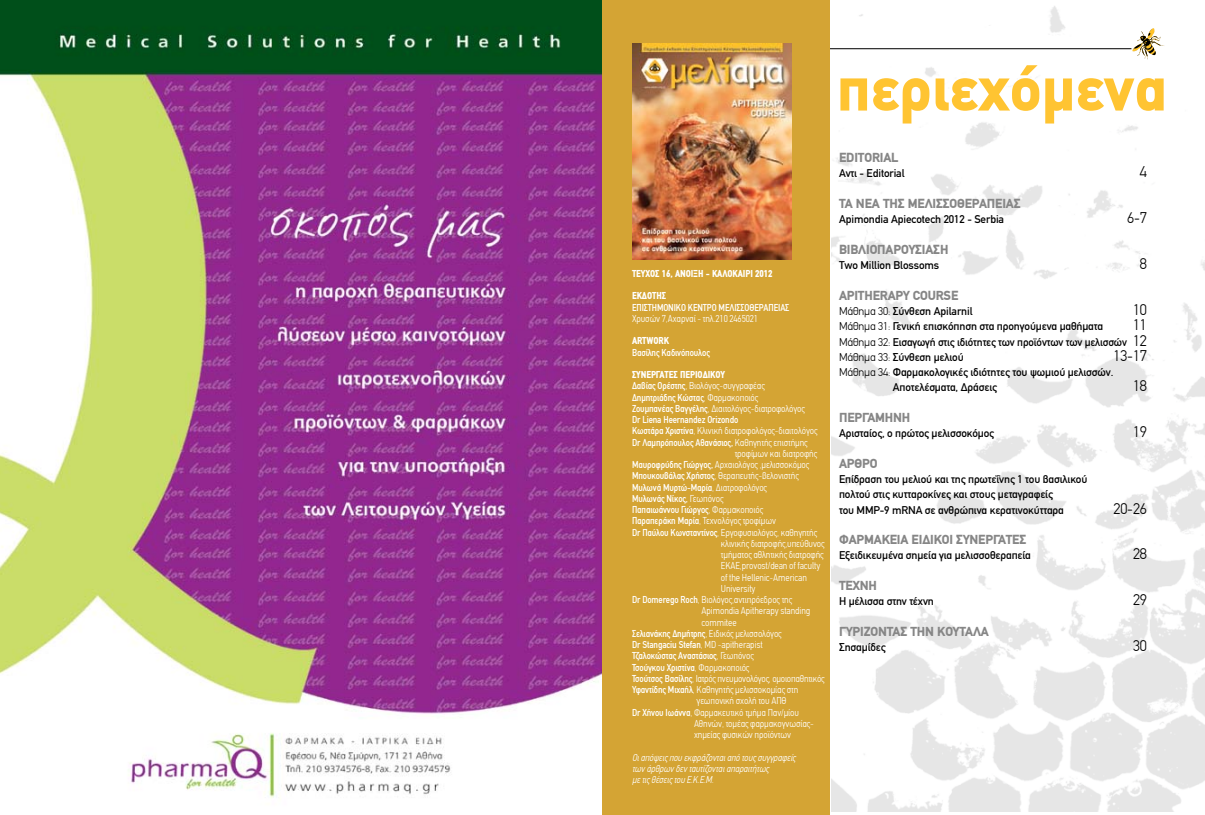
<style>
.page{position:relative;width:1205px;height:815px;background:#fff}
.page>*{position:absolute;margin:0;border:0;box-sizing:border-box;transform-origin:0 0}
.t1{font:900 64.75px "PF Din Text";color:#ffc432}
.t2{font:300 15.5px "PF Din Text";letter-spacing:-.01em;color:#000}
.t3{font:900 13.12px "PF Din Text";letter-spacing:-.01em;color:#868686}
.t4{font:500 11.38px/15.2px "PF Din Text";letter-spacing:-.01em;color:#000}
.t5{font:300 condensed 10px "PF Din Text";letter-spacing:-.01em;color:#fff}
.t6{font:500 condensed 10px "PF Din Text";letter-spacing:-.01em;color:#fff}
.t7{font:italic 300 condensed 10px/11.2px "PF Din Text";letter-spacing:-.01em;color:#fff}
.t8{font:900 condensed 10px "PF Din Text";letter-spacing:-.01em;color:#fff}
.s1{font-weight:500}
.s2{font-weight:300}
.s3{font-weight:300;font-size:15.5px}
</style>
<div class="page">
<hr style="left:812px;top:48px;width:319px;height:1px;background:#000">
<img style="left:0;top:0;width:602px;height:798px">
<div style="left:602px;top:0;width:228px;height:815px;background:#d4a434"></div>
<img style="left:831px;top:6px;width:374px;height:806px">
<img style="left:632px;top:43px;width:160px;height:216px">
<p class="t8" style="left:632px;top:267px;width:142px">ΤΕΥΧΟΣ 16, ΑΝΟΙΞΗ - ΚΑΛΟΚΑΙΡΙ 2012</p>
<p class="t8" style="left:632px;top:290px;width:35px">ΕΚΔΟΤΗΣ</p>
<p class="t6" style="left:632px;top:301px;width:159px">ΕΠΙΣΤΗΜΟΝΙΚΟ ΚΕΝΤΡΟ ΜΕΛΙΣΣΟΘΕΡΑΠΕΙΑΣ</p>
<p class="t5" style="left:632px;top:313px;width:127px">Χρυσών 7,Αχαρναί - τηλ.210 2465021</p>
<p class="t8" style="left:632px;top:335px;width:39px">ARTWORK</p>
<p class="t6" style="left:632px;top:346px;width:79px">Βασίλης Καδινόπουλος</p>
<p class="t8" style="left:632px;top:369px;width:95px">ΣΥΝΕΡΓΑΤΕΣ ΠΕΡΙΟΔΙΚΟΥ</p>
<p class="t5" style="left:632px;top:380px;width:134px"><span class="s1">Δαβίας Ορέστης</span>, Bιολόγος-συγγραφέας</p>
<p class="t6" style="left:632px;top:391px;width:128px">Δημητριάδης Κώστας<span class="s2">, Φαρμακοποιός</span></p>
<p class="t5" style="left:632px;top:403px;width:174px"><span class="s1">Ζουμπανέας Βαγγέλης</span>, Διαιτολόγος-διατροφολόγος</p>
<p class="t6" style="left:632px;top:414px;width:108px">Dr Liena Heernandez Orizondo</p>
<p class="t5" style="left:632px;top:425px;width:187px"><span class="s1">Κωστάρα Χριστίνα</span>, Κλινική διατροφολόγος-διαιτολόγος</p>
<p class="t6" style="left:632px;top:436px;width:177px">Dr Λαμπρόπουλος Αθανάσιος, <span class="s2">Καθηγητής επιστήμης</span></p>
<p class="t5" style="left:735px;top:448px;width:84px">τροφίμων και διατροφής</p>
<p class="t5" style="left:632px;top:459px;width:179px"><span class="s1">Μαυροφρύδης Γιώργος,</span> Αρχαιολόγος ,μελισσοκόμος</p>
<p class="t5" style="left:632px;top:470px;width:168px"><span class="s1">Μπουκουβάλας Χρήστος</span>, Θεραπευτής-βελονιστής</p>
<p class="t6" style="left:632px;top:481px;width:136px">Μυλωνά Μυρτώ-Μαρία<span class="s2">, Διατροφολόγος</span></p>
<p class="t6" style="left:632px;top:493px;width:93px">Μυλωνάς Νίκος, <span class="s2">Γεωπόνος</span></p>
<p class="t6" style="left:632px;top:504px;width:133px">Παπαιωάννου Γιώργος<span class="s2">, Φαρμακοποιός</span></p>
<p class="t5" style="left:632px;top:515px;width:145px"><span class="s1">Παραπεράκη Μαρία</span>, Τεχνολόγος τροφίμων</p>
<p class="t5" style="left:632px;top:526px;width:187px"><span class="s1">Dr Παύλου Κωνσταντίνος</span>, Εργοφυσιολόγος, καθηγητής</p>
<p class="t5" style="left:721px;top:538px;width:105px">κλινικής διατροφής,υπεύθυνος</p>
<p class="t5" style="left:721px;top:549px;width:104px">τμήματος αθλητικής διατροφής</p>
<p class="t5" style="left:721px;top:560px;width:101px">ΕΚΑΕ,provost/dean of faculty</p>
<p class="t5" style="left:721px;top:571px;width:88px">of the Hellenic-American</p>
<p class="t5" style="left:721px;top:583px;width:36px">University</p>
<p class="t5" style="left:632px;top:594px;width:162px"><span class="s1">Dr Domerego Roch</span>, Βιολόγος,αντιπρόεδρος της</p>
<p class="t5" style="left:701px;top:605px;width:110px">Apimondia Apitherapy standing</p>
<p class="t5" style="left:701px;top:616px;width:37px">commitee</p>
<p class="t5" style="left:632px;top:628px;width:151px"><span class="s1">Σελιανάκης Δημήτρης</span>, Ειδικός μελισσολόγος</p>
<p class="t6" style="left:632px;top:639px;width:132px">Dr Stangaciu Stefan<span class="s2">, MD -apitherapist</span></p>
<p class="t6" style="left:632px;top:650px;width:123px">Τζαλοκώστας Αναστάσιος<span class="s2">, Γεωπόνος</span></p>
<p class="t6" style="left:632px;top:661px;width:119px">Τσούγκου Χριστίνα<span class="s2">, Φαρμακοποιός</span></p>
<p class="t5" style="left:632px;top:673px;width:194px"><span class="s1">Τσούτσος Βασίλης</span>, Ιατρός πνευμονολόγος, ομοιοπαθητικός</p>
<p class="t5" style="left:632px;top:684px;width:168px"><span class="s1">Υφαντίδης Μιχαήλ</span>, Καθηγητής μελισσοκομίας στη</p>
<p class="t5" style="left:696px;top:695px;width:91px">γεωπονική σχολή του ΑΠΘ</p>
<p class="t5" style="left:632px;top:706px;width:168px"><span class="s1">Dr Χήνου Ιωάννα</span>, Φαρμακευτικό τμήμα Παν/μίου</p>
<p class="t5" style="left:694px;top:718px;width:121px">Αθηνών, τομέας φαρμακογνωσίας-</p>
<p class="t5" style="left:694px;top:729px;width:98px">χημείας φυσικών προϊόντων</p>
<p class="t7" style="left:632px;top:752px;width:165px">Οι απόψεις που εκφράζονται από τους συγγραφείς των άρθρων δεν ταυτίζονται απαραιτήτως<br>με τις θέσεις του Ε.Κ.Ε.Μ.</p>
<h1 class="t1" style="left:837px;top:50px;width:331px">περιεχόμενα</h1>
<h3 class="t3" style="left:839px;top:150px;width:61px">EDITORIAL</h3>
<p class="t4" style="left:839px;top:166px;width:67px">Aντι - Εditorial</p>
<h2 class="t2" style="left:1140px;top:163px;width:9px">4</h2>
<h3 class="t3" style="left:839px;top:196px;width:183px">ΤΑ ΝΕΑ ΤΗΣ ΜΕΛΙΣΣΟΘΕΡΑΠΕΙΑΣ</h3>
<p class="t4" style="left:839px;top:212px;width:167px">Apimondia Apiecotech 2012 - Serbia</p>
<h2 class="t2" style="left:1127px;top:209px;width:21px">6-7</h2>
<h3 class="t3" style="left:839px;top:241px;width:111px">ΒΙΒΛΙΟΠΑΡΟΥΣΙΑΣΗ</h3>
<p class="t4" style="left:839px;top:258px;width:102px">Two Million Blossoms</p>
<h2 class="t2" style="left:1140px;top:255px;width:9px">8</h2>
<h3 class="t3" style="left:839px;top:287px;width:121px">APITHERAPY COURSE</h3>
<p class="t4" style="left:839px;top:303px;width:135px"><span class="s2">Μάθημα 30:</span> Σύνθεση Apilarnil</p>
<h2 class="t2" style="left:1133px;top:300px;width:15px">10</h2>
<p class="t4" style="left:839px;top:319px;width:266px"><span class="s2">Μάθημα 31:</span> Γενική επισκόπηση στα προηγούμενα μαθήματα</p>
<h2 class="t2" style="left:1133px;top:316px;width:15px">11</h2>
<p class="t4" style="left:839px;top:334px;width:309px"><span class="s2">Μάθημα 32:</span> Εισαγωγή στις ιδιότητες των προϊόντων των μελισσών <span class="s3">12<br></span><span class="s2">Μάθημα 33:</span> Σύνθεση μελιού</p>
<h2 class="t2" style="left:1113px;top:346px;width:35px">13-17</h2>
<p class="t4" style="left:893px;top:365px;width:222px;text-indent:-54px"><span class="s2">Μάθημα 34:</span> Φαρμακολογικές ιδιότητες του ψωμιού μελισσών.<br>Αποτελέσματα, Δράσεις</p>
<h2 class="t2" style="left:1133px;top:377px;width:15px">18</h2>
<h3 class="t3" style="left:839px;top:409px;width:38px">Περγαμηνή</h3>
<p class="t4" style="left:839px;top:426px;width:157px">Αρισταίος, ο πρώτος μελισσοκόμος</p>
<h2 class="t2" style="left:1133px;top:423px;width:15px">19</h2>
<h3 class="t3" style="left:839px;top:455px;width:40px">ΑΡΘΡΟ</h3>
<p class="t4" style="left:839px;top:471px;width:250px">Επίδραση του μελιού και της πρωτεΐνης 1 του βασιλικού πολτού στις κυτταροκίνες και στους μεταγραφείς<br>του MMP-9 mRNA σε ανθρώπινα κερατινοκύτταρα</p>
<h2 class="t2" style="left:1113px;top:499px;width:35px">20-26</h2>
<h3 class="t3" style="left:839px;top:532px;width:189px">ΦΑΡΜΑΚΕΙΑ ΕΙΔΙΚΟΙ ΣΥΝΕΡΓΑΤΕΣ</h3>
<p class="t4" style="left:839px;top:548px;width:193px">Εξειδικευμένα σημεία για μελισσοθεραπεία</p>
<h2 class="t2" style="left:1133px;top:545px;width:15px">28</h2>
<h3 class="t3" style="left:839px;top:577px;width:39px">ΤΕΧΝΗ</h3>
<p class="t4" style="left:839px;top:594px;width:96px">Η μέλισσα στην τέχνη</p>
<h2 class="t2" style="left:1133px;top:591px;width:15px">29</h2>
<h3 class="t3" style="left:839px;top:623px;width:40px">γυρί ζοντας</h3>
<h3 class="t3" style="left:910px;top:623px;width:9px">την</h3>
<h3 class="t3" style="left:937px;top:623px;width:9px">κουτάλα</h3>
<p class="t4" style="left:839px;top:640px;width:48px">Σησαμίδες</p>
<h2 class="t2" style="left:1133px;top:636px;width:15px">30</h2>
</div>
